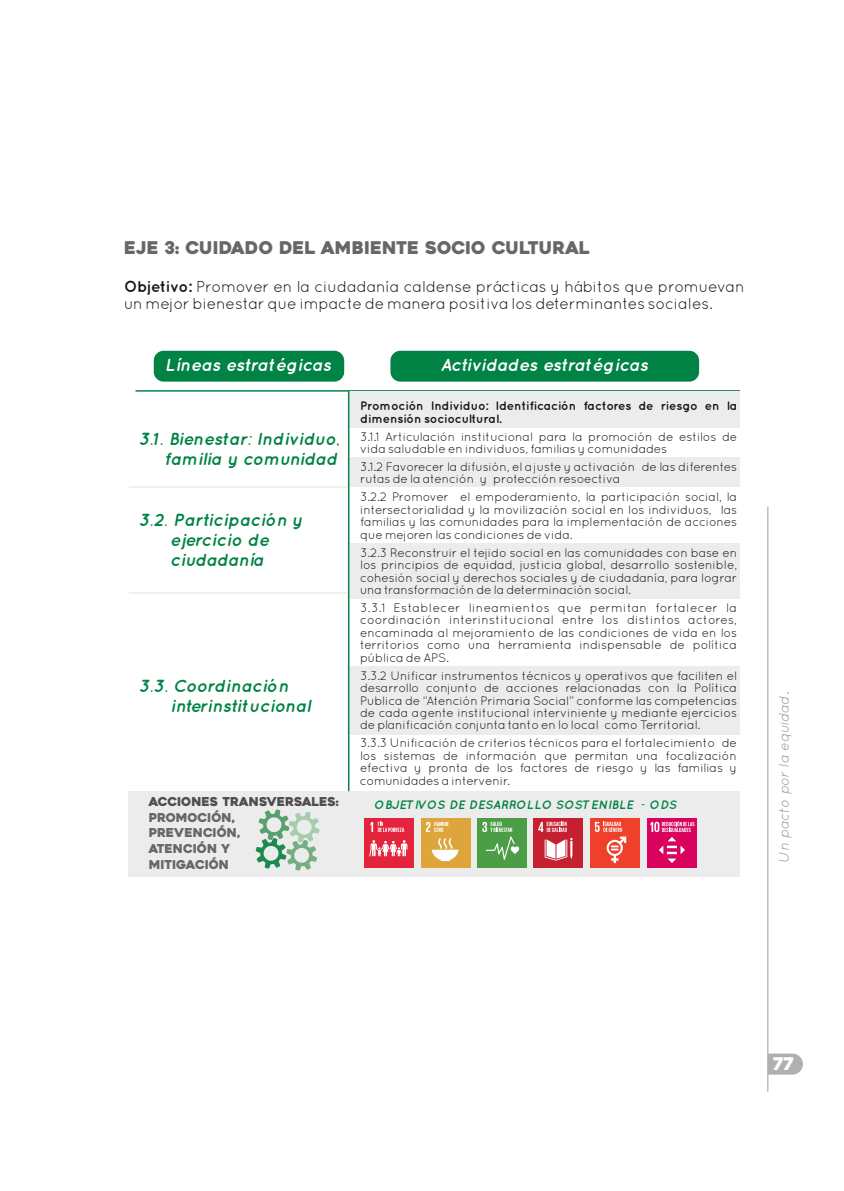
<style>
.page{position:relative;width:844px;height:1191px;background:#fff}
.page>*{position:absolute;margin:0;border:0;box-sizing:border-box;transform-origin:0 0}
.t1{font:italic 700 17.5px/20.1px "Quicksand";color:#008345;text-align:right}
.t2{font:italic 700 17.5px "Quicksand";color:#fff}
.t3{font:17.5px "Heavitas";color:#676767}
.t4{font:17.5px "Heavitas";color:#fff}
.t5{font:15.75px/16.8px "Quicksand";letter-spacing:-.015em;color:#151616}
.t6{font:italic 14px "Quicksand";color:#989899}
.t7{font:12.25px/12.4px "Quicksand";letter-spacing:-.015em;color:#151616;text-align:justify}
.t8{font:700 12.25px/12.6px "Quicksand";letter-spacing:-.015em;color:#151616}
.t9{font:12.25px/15.6px "Heavitas";color:#676767}
.t10{font:italic 700 12.25px "Quicksand";color:#008345}
.t11{font:12.25px "Heavitas";color:#4e4e4d}
.s1{font-weight:700}
</style>
<div class="page">
<hr style="left:767px;top:506px;width:1px;height:585px;background:#afb0b0">
<svg style="left:767px;top:1053px;width:35px;height:21px"></svg>
<div style="left:348px;top:457px;width:391px;height:30px;background:#ececec"></div>
<hr style="left:135px;top:390px;width:604px;height:1px;background:#008345">
<div style="left:154px;top:351px;width:190px;height:30px;background:#008345;border-radius:10px"></div>
<div style="left:390px;top:351px;width:309px;height:30px;background:#008345;border-radius:10px"></div>
<div style="left:348px;top:391px;width:391px;height:36px;background:#ececec"></div>
<div style="left:129px;top:791px;width:610px;height:85px;background:#ececec"></div>
<div style="left:348px;top:666px;width:391px;height:68px;background:#ececec"></div>
<div style="left:348px;top:544px;width:391px;height:55px;background:#ececec"></div>
<hr style="left:348px;top:391px;width:1px;height:400px;background:#008345">
<hr style="left:129px;top:486px;width:218px;height:1px;background:#d7e8d5">
<hr style="left:129px;top:592px;width:218px;height:1px;background:#d7e8d5">
<div style="left:364px;top:817px;width:50px;height:50px;background:#e4243c"></div>
<svg style="left:369px;top:840px;width:38px;height:17px"></svg>
<svg style="left:370px;top:822px;width:34px;height:10px"></svg>
<div style="left:421px;top:817px;width:49px;height:50px;background:#dea53a"></div>
<svg style="left:431px;top:838px;width:27px;height:23px"></svg>
<svg style="left:426px;top:822px;width:22px;height:10px"></svg>
<div style="left:477px;top:817px;width:50px;height:50px;background:#4b9e46"></div>
<svg style="left:482px;top:821px;width:37px;height:39px"></svg>
<div style="left:533px;top:817px;width:50px;height:50px;background:#c4202f"></div>
<svg style="left:544px;top:838px;width:28px;height:22px"></svg>
<svg style="left:538px;top:821px;width:28px;height:11px"></svg>
<div style="left:589px;top:817px;width:50px;height:50px;background:#ee402b"></div>
<svg style="left:594px;top:821px;width:32px;height:42px"></svg>
<div style="left:646px;top:817px;width:50px;height:50px;background:#d9035e"></div>
<svg style="left:650px;top:821px;width:44px;height:42px"></svg>
<svg style="left:255px;top:809px;width:64px;height:61px"></svg>
<h1 class="t3" style="left:124px;top:241px;width:466px">EJE 3: CUIDADO DEL AMBIENTE SOCIO CULTURAL</h1>
<p class="t5" style="left:124px;top:280px;width:622px"><span class="s1">Objetivo:</span> Promover en la ciudadanía caldense prácticas y hábitos que promuevan un mejor bienestar que impacte de manera positiva los determinantes sociales.</p>
<h1 class="t2" style="left:165px;top:358px;width:168px">Líneas estratégicas</h1>
<h1 class="t2" style="left:440px;top:358px;width:209px">Actividades estratégicas</h1>
<p class="t8" style="left:360px;top:400px;width:378px">Promoción Individuo: Identificación factores de riesgo en la dimensión sociocultural.</p>
<p class="t7" style="left:360px;top:431px;width:378px">3.1.1 Articulación institucional para la promoción de estilos de vida saludable en individuos, familias y comunidades</p>
<p class="t7" style="left:360px;top:461px;width:378px">3.1.2 Favorecer la difusión, el ajuste y activación de las diferentes rutas de la atención y protección resoectiva</p>
<p class="t7" style="left:360px;top:492px;width:378px">3.2.2 Promover el empoderamiento, la participación social, la intersectorialidad y la movilización social en los individuos, las familias y las comunidades para la implementación de acciones que mejoren las condiciones de vida.</p>
<p class="t7" style="left:360px;top:547px;width:378px">3.2.3 Reconstruir el tejido social en las comunidades con base en los principios de equidad, justicia global, desarrollo sostenible, cohesión social y derechos sociales y de ciudadanía, para lograr una transformación de la determinación social.</p>
<p class="t7" style="left:360px;top:602px;width:378px">3.3.1 Establecer lineamientos que permitan fortalecer la coordinación interinstitucional entre los distintos actores, encaminada al mejoramiento de las condiciones de vida en los territorios como una herramienta indispensable de política pública de APS.</p>
<p class="t7" style="left:360px;top:670px;width:378px">3.3.2 Unificar instrumentos técnicos y operativos que faciliten el desarrollo conjunto de acciones relacionadas con la Política Publica de “Atención Primaria Social” conforme las competencias de cada agente institucional interviniente y mediante ejercicios de planificación conjunta tanto en lo local como Territorial.</p>
<p class="t7" style="left:360px;top:738px;width:378px">3.3.3 Unificación de criterios técnicos para el fortalecimiento de los sistemas de información que permitan una focalización efectiva y pronta de los factores de riesgo y las familias y comunidades a intervenir.</p>
<p class="t11" style="left:149px;top:797px;width:191px">ACCIONES TRANSVERSALES:</p>
<p class="t10" style="left:374px;top:799px;width:304px">OBJETIVOS DE DESARROLLO SOSTENIBLE - ODS</p>
<p class="t9" style="left:149px;top:811px;width:93px">PROMOCIÓN,<br>PREVENCIÓN,<br>ATENCIÓN Y<br>MITIGACIÓN</p>
<h1 class="t1" style="left:139px;top:430px;width:203px">3. 1. Bienestar: Individuo, familia y comunidad</h1>
<h1 class="t1" style="left:139px;top:510px;width:165px;text-align:center">3.2 . Participación y ejercicio de ciudadanía</h1>
<h1 class="t1" style="left:170px;top:677px;width:141px;text-align:left;text-indent:-32px">3.3. Coordinación interinstitucional</h1>
<p class="t6" style="left:778px;top:862px;width:172px;rotate:-90deg">Un pacto por la equidad.</p>
<h1 class="t4" style="left:772px;top:1057px;width:23px">77</h1>
</div>
